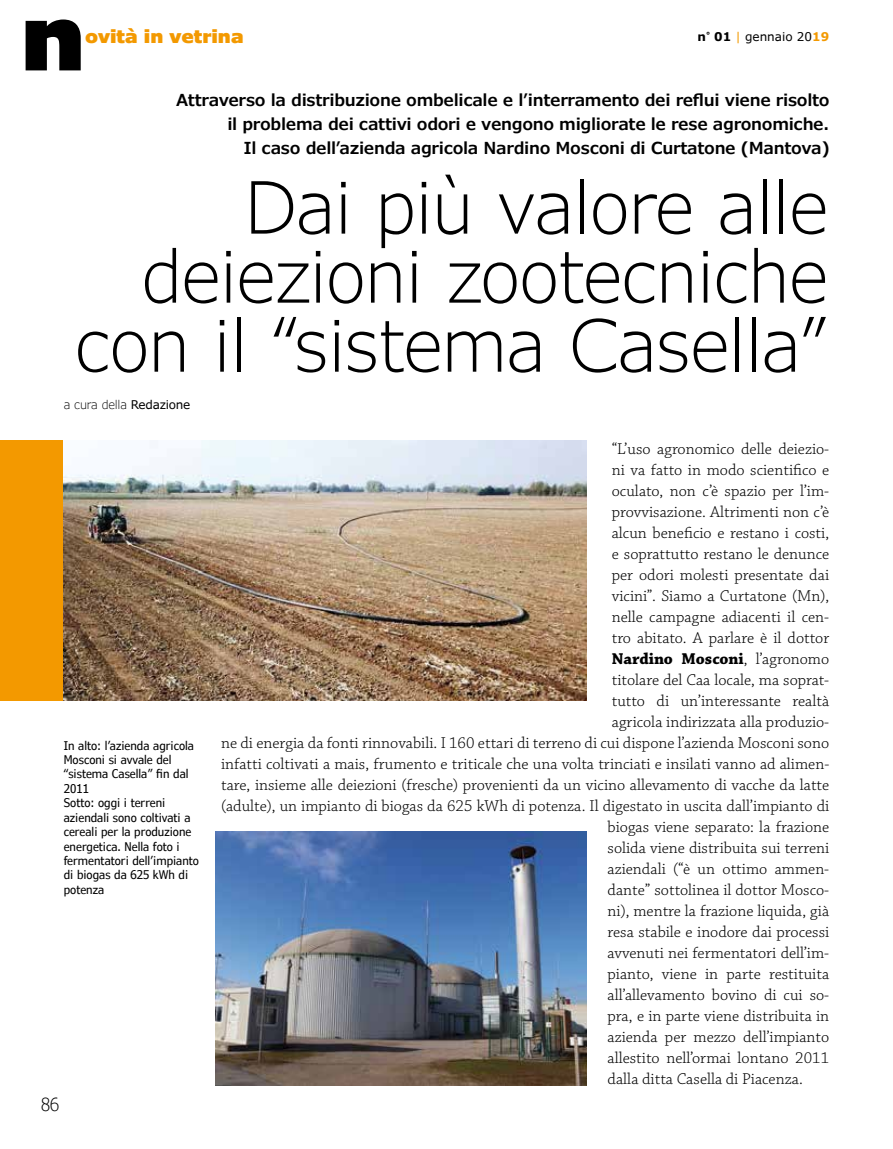
<style>
.page{position:relative;width:893px;height:1149px;background:#fff}
.page>*{position:absolute;margin:0;border:0;box-sizing:border-box;transform-origin:0 0}
.t1{font:300 72px/69px "Verdana Pro";letter-spacing:-.02em;color:#000;text-align:right}
.t2{font:900 18px "Verdana Pro";color:#f39900}
.t3{font:300 condensed 18px "Verdana Pro";color:#000}
.t4{font:300 16.5px "Chaparral Pro";color:#000}
.t5{font:600 16.5px/24px "Verdana Pro";letter-spacing:-.02em;color:#000;text-align:right}
.t6{font:700 16.5px "Chaparral Pro";color:#000}
.t7{font:condensed 12px/14.4px "Verdana Pro";color:#000}
.t8{font:300 12px "Verdana Pro";letter-spacing:-.02em;color:#000}
.t9{font:12px "Verdana Pro";color:#000}
.s1{font-weight:700}
.s2{color:#f39900}
.s3{font-weight:700;color:#f39900}
.s4{font-weight:400}
.s5{font-weight:300}
</style>
<div class="page">
<div style="left:0;top:440px;width:586px;height:260px;background:#f39900"></div>
<img style="left:63px;top:440px;width:523px;height:260px">
<img style="left:216px;top:831px;width:370px;height:253px">
<svg style="left:26px;top:19px;width:55px;height:51px"></svg>
<p class="t2" style="left:85px;top:25px;width:160px">ovità in vetrina</p>
<p class="t9" style="left:697px;top:29px;width:133px"><span class="s1">n</span><sup>°</sup> <span class="s1">01</span> <span class="s2">|</span> gennaio 20<span class="s3">19</span></p>
<p class="t5" style="left:176px;top:88px;width:655px">Attraverso la distribuzione ombelicale e l’interramento dei reflui viene risolto il problema dei cattivi odori e vengono migliorate le rese agronomiche.<br>Il caso dell’azienda agricola Nardino Mosconi di Curtatone (Mantova)</p>
<h1 class="t1" style="left:74px;top:174px;width:756px">Dai più valore alle deiezioni zootecniche con il “sistema Casella”</h1>
<p class="t8" style="left:64px;top:397px;width:128px">a cura della <span class="s4">Redazione</span></p>
<p class="t7" style="left:64px;top:738px;width:137px">In alto: l’azienda agricola<br>Mosconi si avvale del “sistema Casella” fin dal<br>2011<br>Sotto: oggi i terreni aziendali sono coltivati a cereali per la produzione energetica. Nella foto i fermentatori dell’impianto di biogas da 625 kWh di potenza</p>
<p class="t3" style="left:41px;top:1092px;width:19px">86</p>
<p class="t4" style="left:612px;top:439px;width:219px">“L’uso agronomico delle deiezio-</p>
<p class="t4" style="left:612px;top:460px;width:219px">ni va fatto in modo scientifico e</p>
<p class="t4" style="left:612px;top:481px;width:219px">oculato, non c’è spazio per l’im-</p>
<p class="t4" style="left:612px;top:502px;width:219px">provvisazione. Altrimenti non c’è</p>
<p class="t4" style="left:612px;top:523px;width:219px">alcun beneficio e restano i costi,</p>
<p class="t4" style="left:612px;top:544px;width:219px">e soprattutto restano le denunce</p>
<p class="t4" style="left:612px;top:565px;width:219px">per odori molesti presentate dai</p>
<p class="t4" style="left:612px;top:586px;width:219px">vicini”. Siamo a Curtatone (Mn),</p>
<p class="t4" style="left:612px;top:607px;width:219px">nelle campagne adiacenti il cen-</p>
<p class="t4" style="left:612px;top:628px;width:219px">tro abitato. A parlare è il dottor</p>
<p class="t6" style="left:612px;top:648px;width:219px">Nardino Mosconi<span class="s5">, l’agronomo</span></p>
<p class="t4" style="left:612px;top:670px;width:219px">titolare del Caa locale, ma soprat-</p>
<p class="t4" style="left:612px;top:691px;width:219px">tutto di un’interessante realtà</p>
<p class="t4" style="left:612px;top:712px;width:219px">agricola indirizzata alla produzio-</p>
<p class="t4" style="left:221px;top:733px;width:609px">ne di energia da fonti rinnovabili. I 160 ettari di terreno di cui dispone l’azienda Mosconi sono</p>
<p class="t4" style="left:221px;top:754px;width:610px">infatti coltivati a mais, frumento e triticale che una volta trinciati e insilati vanno ad alimen-</p>
<p class="t4" style="left:221px;top:775px;width:610px">tare, insieme alle deiezioni (fresche) provenienti da un vicino allevamento di vacche da latte</p>
<p class="t4" style="left:221px;top:796px;width:610px">(adulte), un impianto di biogas da 625 kWh di potenza. Il digestato in uscita dall’impianto di</p>
<p class="t4" style="left:607px;top:817px;width:223px">biogas viene separato: la frazione</p>
<p class="t4" style="left:607px;top:838px;width:223px">solida viene distribuita sui terreni</p>
<p class="t4" style="left:607px;top:859px;width:223px">aziendali (“è un ottimo ammen-</p>
<p class="t4" style="left:607px;top:880px;width:223px">dante” sottolinea il dottor Mosco-</p>
<p class="t4" style="left:607px;top:901px;width:223px">ni), mentre la frazione liquida, già</p>
<p class="t4" style="left:607px;top:922px;width:223px">resa stabile e inodore dai processi</p>
<p class="t4" style="left:607px;top:943px;width:223px">avvenuti nei fermentatori dell’im-</p>
<p class="t4" style="left:607px;top:964px;width:223px">pianto, viene in parte restituita</p>
<p class="t4" style="left:607px;top:985px;width:223px">all’allevamento bovino di cui so-</p>
<p class="t4" style="left:607px;top:1006px;width:223px">pra, e in parte viene distribuita in</p>
<p class="t4" style="left:607px;top:1027px;width:223px">azienda per mezzo dell’impianto</p>
<p class="t4" style="left:607px;top:1048px;width:223px">allestito nell’ormai lontano 2011</p>
<p class="t4" style="left:607px;top:1069px;width:197px">dalla ditta Casella di Piacenza.</p>
</div>
